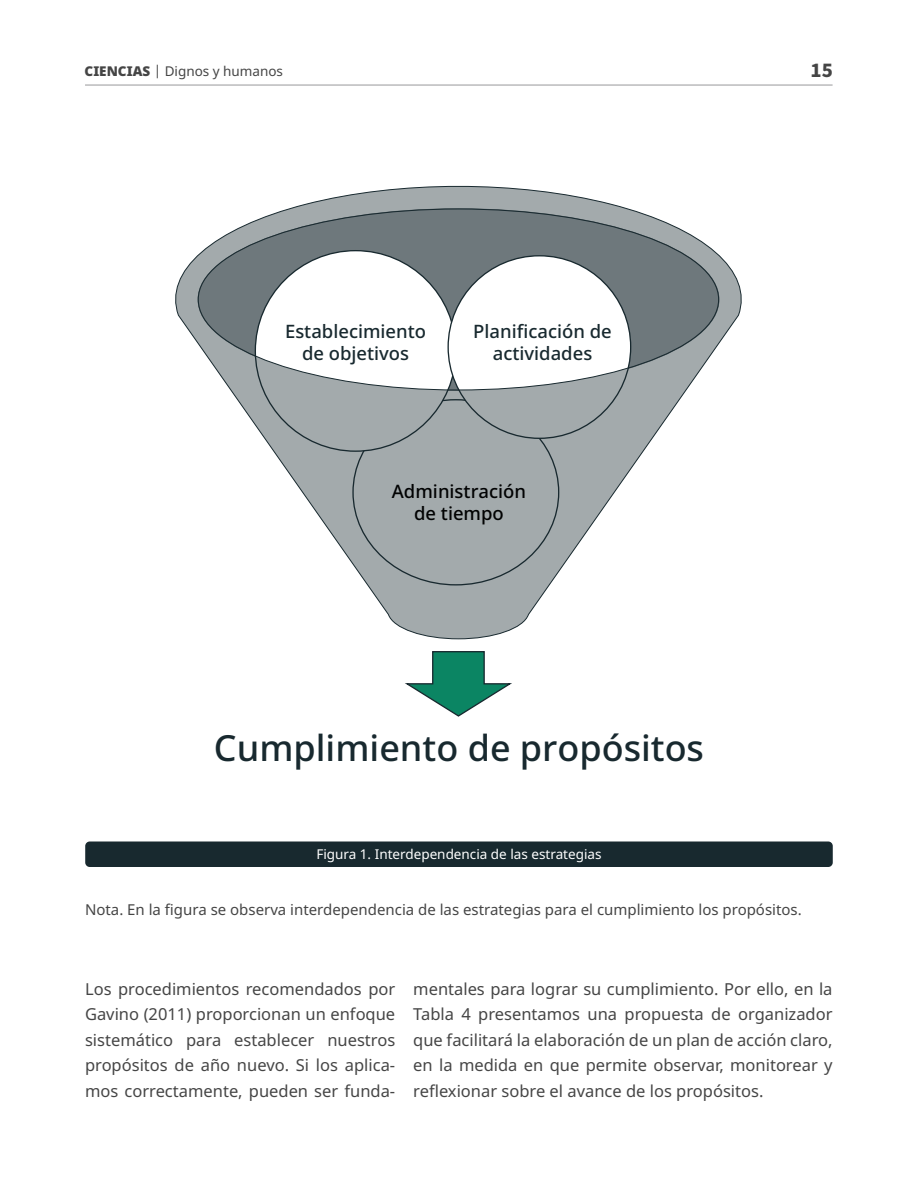
<style>
.page{position:relative;width:918px;height:1188px;background:#fff}
.page>*{position:absolute;margin:0;border:0;box-sizing:border-box;transform-origin:0 0}
.t1{font:500 36px "Noto Sans";color:#18292f}
.t2{font:700 21px "Source Sans Pro";color:#454545}
.t3{font:500 18.45px/22.2px "Noto Sans";color:#18292f;text-align:center}
.t4{font:500 18.45px/22.2px "Noto Sans";color:#010202;text-align:center}
.t5{font:16.5px/25.5px "Noto Sans";color:#454545;text-align:justify}
.nota-pag{font:15px "Noto Sans";color:#454545}
.t6{font:13.5px "Noto Sans";color:#fff}
.t7{font:13.5px "Noto Sans";color:#454545}
.s1{font-weight:900}
</style>
<div class="page">
<hr style="left:85px;top:85px;width:748px;height:1px;background:#98989a">
<div style="left:85px;top:842px;width:748px;height:25px;background:#18292f;border-radius:4px"></div>
<svg style="left:405px;top:651px;width:107px;height:66px"></svg>
<svg style="left:175px;top:185px;width:567px;height:455px"></svg>
<p class="t7" style="left:85px;top:62px;width:200px"><span class="s1">CIENCIAS</span> | Dignos y humanos</p>
<p class="t2" style="left:811px;top:56px;width:24px">15</p>
<p class="t3" style="left:285px;top:321px;width:143px">Establecimiento de objetivos</p>
<p class="t3" style="left:473px;top:321px;width:140px">Planificación de actividades</p>
<p class="t4" style="left:392px;top:480px;width:136px">Administración de tiempo</p>
<p class="t1" style="left:214px;top:723px;width:492px">Cumplimiento de propósitos</p>
<p class="t6" style="left:316px;top:845px;width:287px">Figura 1. Interdependencia de las estrategias</p>
<p class="nota-pag" style="left:85px;top:899px;width:718px">Nota. En la figura se observa interdependencia de las estrategias para el cumplimiento los propósitos.</p>
<p class="t5" style="left:85px;top:976px;width:312px">Los procedimientos recomendados por Gavino (2011) proporcionan un enfoque sistemático para establecer nuestros propósitos de año nuevo. Si los aplica&shy;mos correctamente, pueden ser funda-</p>
<p class="t5" style="left:413px;top:976px;width:421px">mentales para lograr su cumplimiento. Por ello, en la Tabla 4 presentamos una propuesta de organizador que facilitará la elaboración de un plan de acción claro, en la medida en que permite observar, monitorear y reflexionar sobre el avance de los propósitos.</p>
</div>
